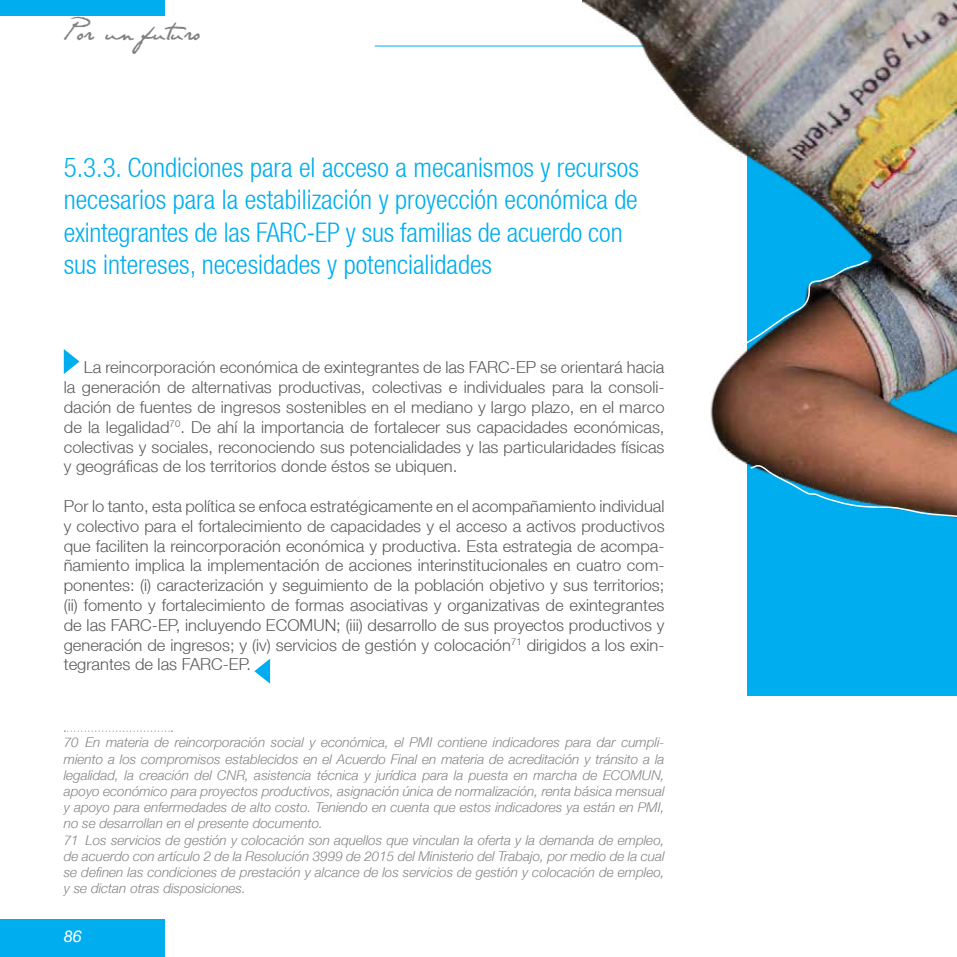
<style>
.page{position:relative;width:957px;height:957px;background:#fff}
.page>*{position:absolute;margin:0;border:0;box-sizing:border-box;transform-origin:0 0}
.t1{font:36px "SANTOSDUMONT";letter-spacing:.02em;color:#808285}
.t2{font:300 condensed 27px/32.4px "Helvetica Neue LT";color:#00aeef}
.t3{font:300 16.5px/19.8px "Helvetica Neue LT";color:#58595b;text-align:justify}
.t4{font:italic 16.5px "Helvetica Neue LT";color:#fff}
.t5{font:italic 300 13.5px/16.2px "Helvetica Neue LT";color:#808285}
</style>
<div class="page">
<div style="left:0;top:918px;width:165px;height:39px;background:#00aeef"></div>
<div style="left:0;top:0;width:165px;height:16px;background:#00aeef"></div>
<hr style="left:375px;top:46px;width:496px;height:1px;background:#00aeef">
<div style="left:747px;top:0;width:210px;height:695px;background:#00aeef"></div>
<svg style="left:64px;top:730px;width:108px;height:1px"></svg>
<img style="left:582px;top:0;width:375px;height:466px">
<svg style="left:254px;top:658px;width:16px;height:26px"></svg>
<svg style="left:64px;top:349px;width:16px;height:25px"></svg>
<img style="left:743px;top:0;width:126px;height:345px">
<svg style="left:749px;top:465px;width:208px;height:54px"></svg>
<h1 class="t1" style="left:64px;top:11px;width:139px">Por un fu turo</h1>
<h2 class="t2" style="left:64px;top:151px;width:577px">5.3.3. Condiciones para el acceso a mecanismos y recursos necesarios para la estabilización y proyección económica de exintegrantes de las FARC-EP y sus familias de acuerdo con sus intereses, necesidades y potencialidades</h2>
<p class="t3" style="left:64px;top:357px;width:602px;text-indent:20px">La reincorporación económica de exintegrantes de las FARC-EP se orientará hacia la generación de alternativas productivas, colectivas e individuales para la consoli&shy;dación de fuentes de ingresos sostenibles en el mediano y largo plazo, en el marco de la legalidad<sup>70</sup>. De ahí la importancia de fortalecer sus capacidades económicas, colectivas y sociales, reconociendo sus potencialidades y las particularidades físicas y geográficas de los territorios donde éstos se ubiquen.</p>
<p class="t3" style="left:64px;top:496px;width:602px">Por lo tanto, esta política se enfoca estratégicamente en el acompañamiento individual y colectivo para el fortalecimiento de capacidades y el acceso a activos productivos que faciliten la reincorporación económica y productiva. Esta estrategia de acompa&shy;ñamiento implica la implementación de acciones interinstitucionales en cuatro com&shy;ponentes: (i) caracterización y seguimiento de la población objetivo y sus territorios; (ii) fomento y fortalecimiento de formas asociativas y organizativas de exintegrantes de las FARC-EP, incluyendo ECOMUN; (iii) desarrollo de sus proyectos productivos y generación de ingresos; y (iv) servicios de gestión y colocación<sup>71</sup> dirigidos a los exin&shy;tegrantes de las FARC-EP.</p>
<p class="t5" style="left:64px;top:734px;width:602px">70 En materia de reincorporación social y económica, el PMI contiene indicadores para dar cumpli&shy;miento a los compromisos establecidos en el Acuerdo Final en materia de acreditación y tránsito a la legalidad, la creación del CNR, asistencia técnica y jurídica para la puesta en marcha de ECOMUN, apoyo económico para proyectos productivos, asignación única de normalización, renta básica mensual y apoyo para enfermedades de alto costo. Teniendo en cuenta que estos indicadores ya están en PMI, no se desarrollan en el presente documento.<br>71 Los servicios de gestión y colocación son aquellos que vinculan la oferta y la demanda de empleo, de acuerdo con artículo 2 de la Resolución 3999 de 2015 del Ministerio del Trabajo, por medio de la cual se definen las condiciones de prestación y alcance de los servicios de gestión y colocación de empleo, y se dictan otras disposiciones.</p>
<p class="t4" style="left:64px;top:926px;width:20px">86</p>
</div>
